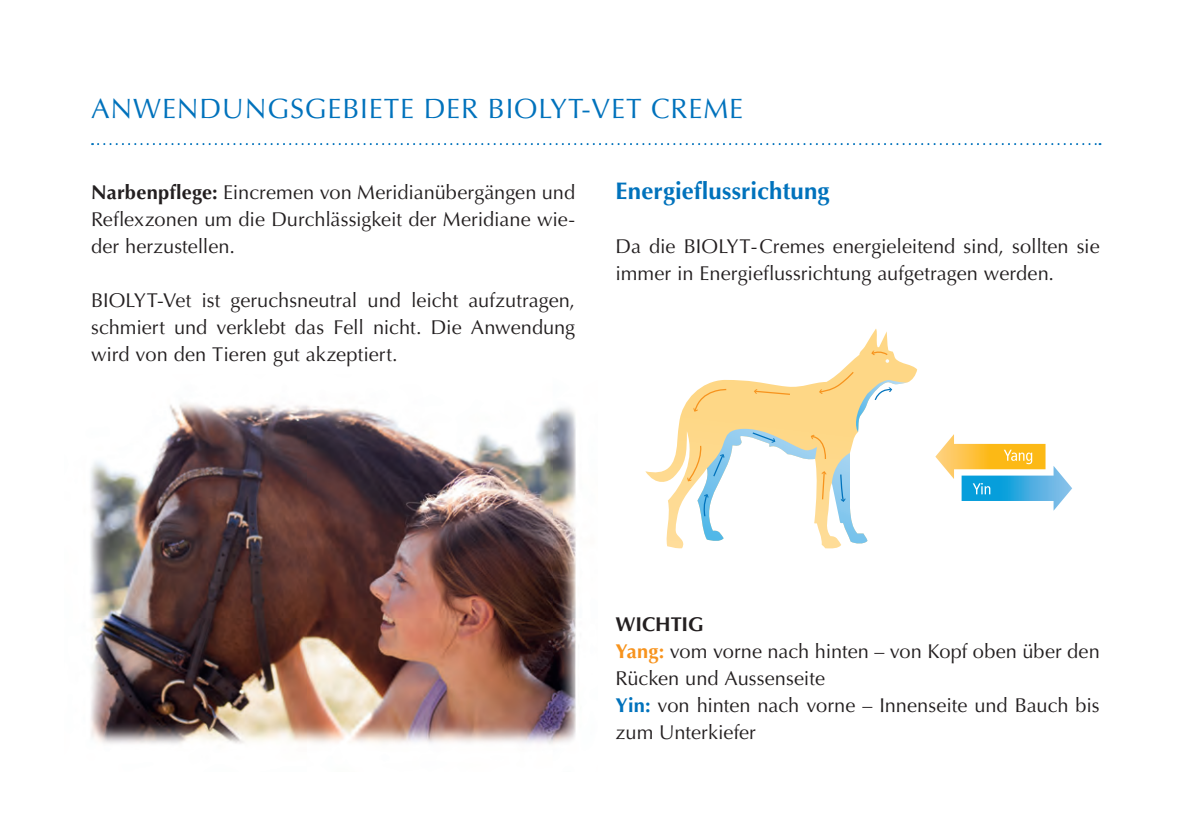
<style>
.page{position:relative;width:1192px;height:840px;background:#fff}
.page>*{position:absolute;margin:0;border:0;box-sizing:border-box;transform-origin:0 0}
.t1{font:28px "Optima LT Std";letter-spacing:.03em;color:#0072bc}
.t2{font:700 24px "Optima LT Std";letter-spacing:.005em;color:#0072bc}
.t3{font:20px/27px "Optima LT Std";color:#231f20}
.s1{font-weight:700}
.s2{font-weight:700;color:#f7931d}
.s3{font-weight:700;color:#0072bc}
</style>
<div class="page">
<svg style="left:92px;top:143px;width:1008px;height:2px"></svg>
<img style="left:90px;top:403px;width:486px;height:341px">
<svg style="left:935px;top:434px;width:137px;height:77px"></svg>
<svg style="left:645px;top:329px;width:272px;height:219px"></svg>
<svg style="left:871px;top:350px;width:18px;height:13px"></svg>
<svg style="left:687px;top:371px;width:221px;height:173px"></svg>
<h1 class="t1" style="left:91px;top:92px;width:653px">ANWENDUNGSGEBIETE DER BIOLYT-VET CREME</h1>
<p class="t3" style="left:91px;top:179px;width:486px;text-align:justify"><span class="s1">Narbenpflege:</span> Eincremen von Meridianübergängen und Reflexzonen um die Durchlässigkeit der Meridiane wie&shy;der herzustellen.</p>
<p class="t3" style="left:91px;top:287px;width:486px;text-align:justify">BIOLYT-Vet ist geruchsneutral und leicht aufzutragen, schmiert und verklebt das Fell nicht. Die Anwendung wird von den Tieren gut akzeptiert.</p>
<p class="t2" style="left:615px;top:177px;width:215px">Energieflussrichtung</p>
<p class="t3" style="left:615px;top:233px;width:485px">Da die BIOLYT-Cremes energieleitend sind, sollten sie immer in Energieflussrichtung aufgetragen werden.</p>
<p class="t3" style="left:615px;top:611px;width:486px"><span class="s1">WICHTIG<br></span><span class="s2">Yang:</span> vom vorne nach hinten – von Kopf oben über den<br>Rücken und Aussenseite<br><span class="s3">Yin:</span> von hinten nach vorne – Innenseite und Bauch bis zum Unterkiefer</p>
</div>
